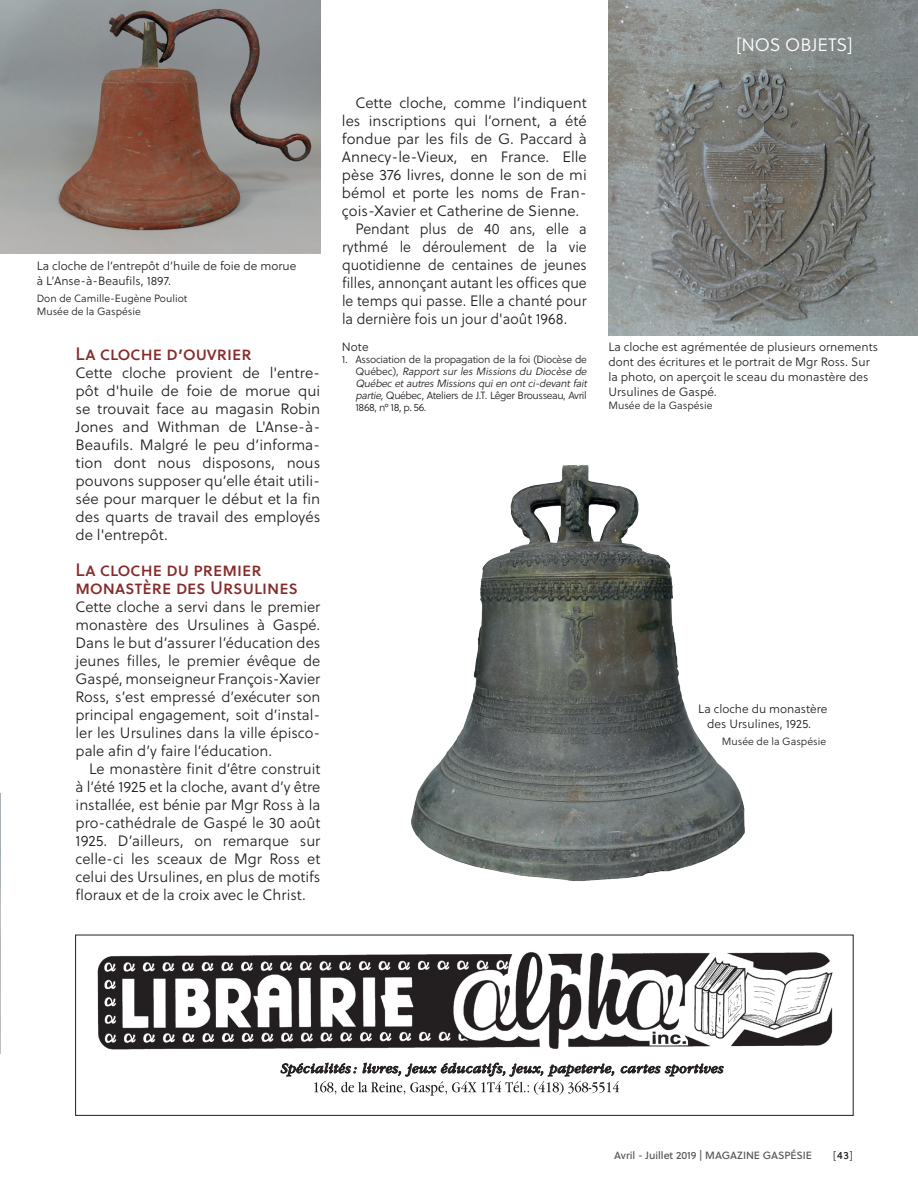
<style>
.page{position:relative;width:918px;height:1188px;background:#fff}
.page>*{position:absolute;margin:0;border:0;box-sizing:border-box;transform-origin:0 0}
.t1{font:18px/18px "Soleil";color:#852c2b}
.t2{font:18px "Soleil";letter-spacing:.02em;color:#852c2b}
.t3{font:300 18px "Soleil";color:#fff}
.t4{font:300 15px/18px "Soleil";color:#231f20;text-align:justify}
.t5{font:300 15px "Soleil";color:#231f20;scale:.95 1}
.t6{font:italic 14.25px "ITC Garamond Std";letter-spacing:.03em;color:#231f20}
.t7{font:300 12px/15px "Soleil";color:#231f20}
.t8{font:300 10.5px/12px "Soleil";letter-spacing:-.03em;color:#231f20}
.t9{font:300 10.5px/12.5px "Soleil";color:#231f20}
.t10{font:10.5px "Soleil";color:#57585a}
.s1{font-style:italic}
.s2{font-weight:400}
</style>
<div class="page">
<img style="left:0;top:794px;width:1px;height:259px">
<img style="left:0;top:0;width:320px;height:254px">
<img style="left:411px;top:465px;width:334px;height:416px">
<img style="left:608px;top:0;width:310px;height:336px">
<img style="left:97px;top:952px;width:736px;height:98px">
<svg style="left:281px;top:1062px;width:443px;height:34px"></svg>
<div style="left:75px;top:935px;width:779px;height:181px;border:1px solid #231f20"></div>
<p class="t7" style="left:37px;top:258px;width:261px">La cloche de l’entrepôt d’huile de foie de morue à L’Anse-à-Beaufils, 1897.</p>
<p class="t9" style="left:37px;top:292px;width:152px">Don de Camille-Eugène Pouliot<br>Musée de la Gaspésie</p>
<p class="t2" style="left:76px;top:340px;width:178px">La cloche d’ouvrier</p>
<p class="t4" style="left:76px;top:364px;width:246px">Cette cloche provient de l'entre&shy;pôt d'huile de foie de morue qui se trouvait face au magasin Robin Jones and Withman de L'Anse-à-Beaufils. Malgré le peu d’informa&shy;tion dont nous disposons, nous pouvons supposer qu’elle était utili&shy;sée pour marquer le début et la fin des quarts de travail des employés de l'entrepôt.</p>
<p class="t1" style="left:76px;top:560px;width:224px">La cloche du premier monastère des Ursulines</p>
<p class="t4" style="left:76px;top:598px;width:246px">Cette cloche a servi dans le premier monastère des Ursulines à Gaspé.<br>Dans le but d’assurer l’éducation des jeunes filles, le premier évêque de Gaspé, monseigneur François-Xavier Ross, s’est empressé d’exécuter son principal engagement, soit d’instal&shy;ler les Ursulines dans la ville épisco&shy;pale afin d’y faire l’éducation.</p>
<p class="t4" style="left:76px;top:760px;width:246px;text-indent:13px">Le monastère finit d’être construit à l’été 1925 et la cloche, avant d’y être installée, est bénie par Mgr Ross à la pro-cathédrale de Gaspé le 30 août 1925. D’ailleurs, on remarque sur celle-ci les sceaux de Mgr Ross et celui des Ursulines, en plus de motifs floraux et de la croix avec le Christ.</p>
<p class="t4" style="left:355px;top:94px;width:233px">Cette cloche, comme l’indiquent</p>
<p class="t4" style="left:342px;top:112px;width:246px">les inscriptions qui l’ornent, a été</p>
<p class="t4" style="left:342px;top:130px;width:246px">fondue par les fils de G. Paccard à</p>
<p class="t4" style="left:342px;top:148px;width:246px">Annecy-le-Vieux, en France. Elle</p>
<p class="t4" style="left:342px;top:166px;width:246px">pèse 376 livres, donne le son de mi</p>
<p class="t4" style="left:342px;top:184px;width:246px">bémol et porte les noms de Fran-</p>
<p class="t4" style="left:342px;top:202px;width:239px">çois-Xavier et Catherine de Sienne.</p>
<p class="t5" style="left:355px;top:218px;width:245px">Pendant plus de 40 ans, elle a</p>
<p class="t5" style="left:342px;top:236px;width:259px">rythmé le déroulement de la vie</p>
<p class="t5" style="left:342px;top:254px;width:259px">quotidienne de centaines de jeunes</p>
<p class="t5" style="left:342px;top:272px;width:259px">filles, annonçant autant les offices que</p>
<p class="t5" style="left:342px;top:290px;width:259px">le temps qui passe. Elle a chanté pour</p>
<p class="t5" style="left:342px;top:308px;width:239px">la dernière fois un jour d'août 1968.</p>
<p class="t7" style="left:342px;top:339px;width:28px">Note</p>
<p class="t8" style="left:355px;top:353px;width:235px;text-indent:-13px">1. Association de la propagation de la foi (Diocèse de Q u é b e c) , <span class="s1">Rapport sur les Missions du Diocèse de QuébecetautresMissionsquien ontci-devantfait partie,</span>Québec, Ateliers de J.T. Lêger Brousseau, Avril 1868, no 18, p. 56.</p>
<p class="t3" style="left:736px;top:32px;width:119px">[NOS OBJETS]</p>
<p class="t7" style="left:608px;top:340px;width:271px">La cloche est agrémentée de plusieurs ornements dont des écritures et le portrait de Mgr Ross. Sur la photo, on aperçoit le sceau du monastère des Ursulines de Gaspé.</p>
<p class="t9" style="left:608px;top:399px;width:106px">Musée de la Gaspésie</p>
<p class="t7" style="left:707px;top:701px;width:122px;text-indent:-9px">La cloche du monastère des Ursulines, 1925.</p>
<p class="t9" style="left:722px;top:735px;width:106px">Musée de la Gaspésie</p>
<p class="t6" style="left:281px;top:1061px;width:444px">Spécialités : livres, jeux éducatifs, jeux, papeterie, cartes sportives</p>
<p class="t10" style="left:614px;top:1148px;width:199px">Avril - Juillet 2019 | MAGAZINE GASPÉSIE</p>
<p class="t8" style="left:833px;top:1150px;width:22px">[<span class="s2">43</span>]</p>
</div>
